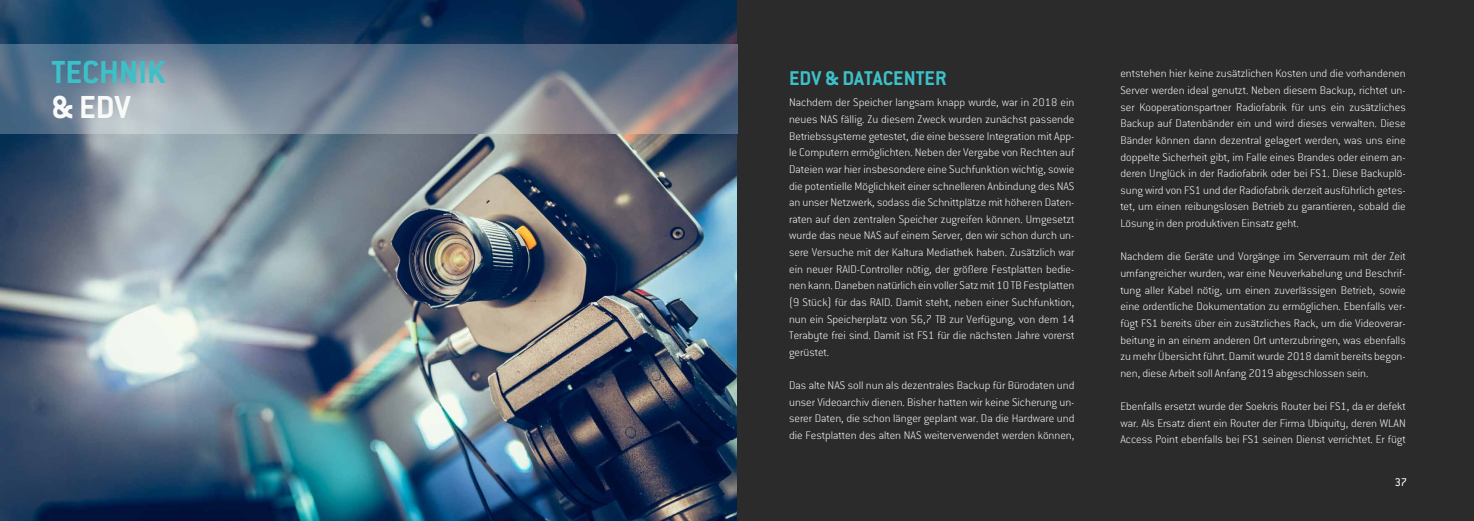
<style>
.page{position:relative;width:1474px;height:521px;background:#fff}
.page>*{position:absolute;margin:0;border:0;box-sizing:border-box;transform-origin:0 0}
.t1{font:700 35px "Conduit ITC";color:#3dc1c9}
.t2{font:700 35px "Conduit ITC";color:#f9f9f9}
.t3{font:700 21.88px "Conduit ITC";color:#3dc1c9}
.t4{font:200 12.25px/16.6px "Conduit ITC";color:#f9f9f9;text-align:justify}
.t5{font:12.25px "Conduit ITC";color:#fff}
</style>
<div class="page">
<div style="left:0;top:0;width:1473px;height:521px;background:#2b2b2b"></div>
<img style="left:0;top:0;width:737px;height:521px">
<svg style="left:0;top:45px;width:737px;height:89px;background:#748293"></svg>
<h1 class="t1" style="left:51px;top:51px;width:115px">TECHNIK</h1>
<h1 class="t2" style="left:51px;top:86px;width:81px">&amp; EDV</h1>
<h2 class="t3" style="left:789px;top:65px;width:159px">EDV &amp; DATACENTER</h2>
<p class="t4" style="left:789px;top:94px;width:287px">Nachdem der Speicher langsam knapp wurde, war in 2018 ein neues NAS fällig. Zu diesem Zweck wurden zunächst passende Betriebssysteme getestet, die eine bessere Integration mit App&shy;le Computern ermöglichten. Neben der Vergabe von Rechten auf Dateien war hier insbesondere eine Suchfunktion wichtig, sowie die potentielle Möglichkeit einer schnelleren Anbindung des NAS an unser Netzwerk, sodass die Schnittplätze mit höheren Daten&shy;raten auf den zentralen Speicher zugreifen können. Umgesetzt wurde das neue NAS auf einem Server, den wir schon durch un&shy;sere Versuche mit der Kaltura Mediathek haben. Zusätzlich war ein neuer RAID-Controller nötig, der größere Festplatten bedie&shy;nen kann. Daneben natürlich ein voller Satz mit 10 TB Festplatten (9 Stück) für das RAID. Damit steht, neben einer Suchfunktion, nun ein Speicherplatz von 56,7 TB zur Verfügung, von dem 14<br>Terabyte frei sind. Damit ist FS1 für die nächsten Jahre vorerst gerüstet.</p>
<p class="t4" style="left:789px;top:377px;width:287px">Das alte NAS soll nun als dezentrales Backup für Bürodaten und unser Videoarchiv dienen. Bisher hatten wir keine Sicherung un&shy;serer Daten, die schon länger geplant war. Da die Hardware und die Festplatten des alten NAS weiterverwendet werden können,</p>
<p class="t4" style="left:1120px;top:65px;width:287px">entstehen hier keine zusätzlichen Kosten und die vorhandenen Server werden ideal genutzt. Neben diesem Backup, richtet un&shy;ser Kooperationspartner Radiofabrik für uns ein zusätzliches Backup auf Datenbänder ein und wird dieses verwalten. Diese Bänder können dann dezentral gelagert werden, was uns eine doppelte Sicherheit gibt, im Falle eines Brandes oder einem an&shy;deren Unglück in der Radiofabrik oder bei FS1. Diese Backuplö&shy;sung wird von FS1 und der Radiofabrik derzeit ausführlich getes&shy;tet, um einen reibungslosen Betrieb zu garantieren, sobald die Lösung in den produktiven Einsatz geht.</p>
<p class="t4" style="left:1120px;top:248px;width:287px">Nachdem die Geräte und Vorgänge im Serverraum mit der Zeit umfangreicher wurden, war eine Neuverkabelung und Beschrif&shy;tung aller Kabel nötig, um einen zuverlässigen Betrieb, sowie eine ordentliche Dokumentation zu ermöglichen. Ebenfalls ver&shy;fügt FS1 bereits über ein zusätzliches Rack, um die Videoverar&shy;beitung in an einem anderen Ort unterzubringen, was ebenfalls zu mehr Übersicht führt. Damit wurde 2018 damit bereits begon&shy;nen, diese Arbeit soll Anfang 2019 abgeschlossen sein.</p>
<p class="t4" style="left:1120px;top:398px;width:287px">Ebenfalls ersetzt wurde der Soekris Router bei FS1, da er defekt war. Als Ersatz dient ein Router der Firma Ubiquity, deren WLAN Access Point ebenfalls bei FS1 seinen Dienst verrichtet. Er fügt</p>
<p class="t5" style="left:1394px;top:474px;width:14px">37</p>
</div>
